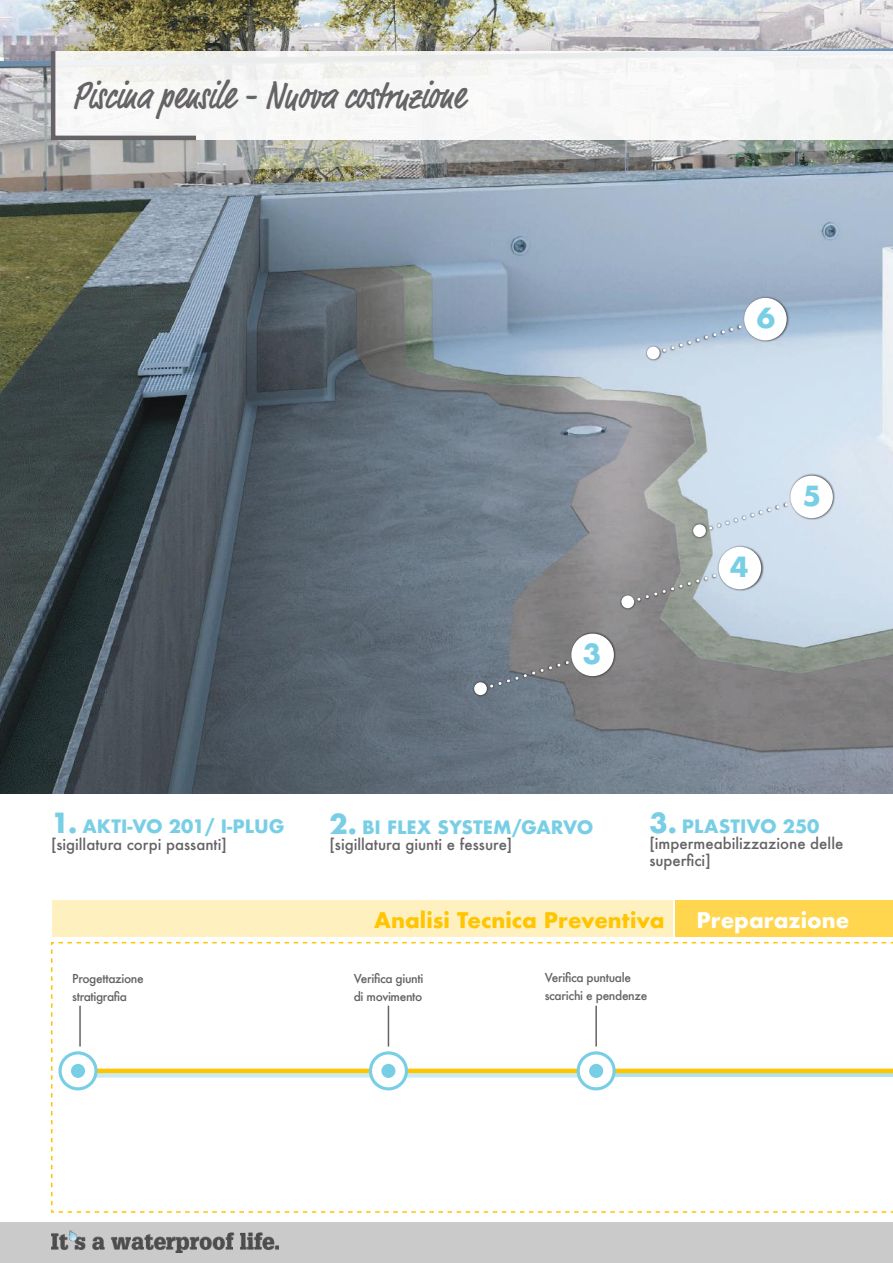
<style>
.page{position:relative;width:893px;height:1263px;background:#fff}
.page>*{position:absolute;margin:0;border:0;box-sizing:border-box;transform-origin:0 0}
.t1{font:500 condensed 39px "Market";color:#656365}
.t2{font:700 27px "Futura";color:#78cfe5}
.t3{font:700 21px "Futura";color:#ffc500}
.t4{font:700 21px "Futura";color:#fff}
.t5{font:700 18px "Futura";color:#78cfe5}
.t6{font:500 15px/16.5px "Futura";color:#656365}
.t7{font:500 12px/18px "Futura";letter-spacing:-.03em;color:#656365}
.s1{font-size:27px}
</style>
<div class="page">
<div style="left:0;top:1222px;width:893px;height:41px;background:#cbcacb"></div>
<img style="left:51px;top:1230px;width:228px;height:22px">
<svg style="left:51px;top:941px;width:842px;height:272px"></svg>
<svg style="left:97px;top:1073px;width:481px;height:5px;background:#ceebed"></svg>
<svg style="left:615px;top:1073px;width:278px;height:4px"></svg>
<hr style="left:81px;top:1069px;width:812px;height:4px;background:#ffc500">
<img style="left:0;top:0;width:893px;height:793px">
<div style="left:51px;top:51px;width:842px;height:89px;background:#f6f7f6"></div>
<svg style="left:49px;top:47px;width:152px;height:95px"></svg>
<svg style="left:653px;top:319px;width:106px;height:37px"></svg>
<svg style="left:656px;top:320px;width:100px;height:34px;background:#afc4d9"></svg>
<div style="left:743px;top:296px;width:46px;height:46px;background:#241f1f;opacity:.75"></div>
<div style="left:744px;top:298px;width:43px;height:42px;background:#fff;border-radius:50%"></div>
<div style="left:645px;top:345px;width:17px;height:17px;background:#241f1f;opacity:.75"></div>
<div style="left:647px;top:347px;width:13px;height:12px;background:#fff;border-radius:50%"></div>
<svg style="left:699px;top:496px;width:106px;height:38px"></svg>
<svg style="left:702px;top:497px;width:100px;height:35px;background:#cddcea"></svg>
<div style="left:789px;top:474px;width:47px;height:46px;background:#241f1f;opacity:.75"></div>
<div style="left:790px;top:476px;width:43px;height:42px;background:#fff;border-radius:50%"></div>
<div style="left:691px;top:523px;width:17px;height:16px;background:#241f1f;opacity:.75"></div>
<div style="left:693px;top:524px;width:13px;height:13px;background:#fff;border-radius:50%"></div>
<svg style="left:628px;top:567px;width:105px;height:38px"></svg>
<svg style="left:631px;top:568px;width:100px;height:35px;background:#9da2a4"></svg>
<div style="left:717px;top:545px;width:47px;height:46px;background:#241f1f;opacity:.75"></div>
<div style="left:719px;top:547px;width:42px;height:42px;background:#fff;border-radius:50%"></div>
<div style="left:620px;top:594px;width:16px;height:16px;background:#241f1f;opacity:.75"></div>
<div style="left:621px;top:595px;width:13px;height:13px;background:#fff;border-radius:50%"></div>
<div style="left:480px;top:654px;width:106px;height:38px;background:linear-gradient(to right,#66798a,#797e83)"></div>
<svg style="left:483px;top:655px;width:100px;height:35px;background:#767c83"></svg>
<div style="left:570px;top:632px;width:47px;height:46px;background:#241f1f;opacity:.75"></div>
<div style="left:571px;top:634px;width:43px;height:42px;background:#fff;border-radius:50%"></div>
<div style="left:472px;top:681px;width:17px;height:16px;background:#241f1f;opacity:.75"></div>
<div style="left:474px;top:682px;width:13px;height:13px;background:#fff;border-radius:50%"></div>
<hr style="left:79px;top:1006px;width:2px;height:40px;background:#656365">
<hr style="left:388px;top:1006px;width:1px;height:40px;background:#656365">
<hr style="left:595px;top:1006px;width:2px;height:40px;background:#656365">
<svg style="left:58px;top:1051px;width:40px;height:39px"></svg>
<div style="left:62px;top:1054px;width:32px;height:33px;background:#fff;border-radius:50%"></div>
<div style="left:71px;top:1064px;width:14px;height:14px;background:#78cfe5;border-radius:50%"></div>
<div style="left:675px;top:900px;width:218px;height:37px;background:#ffd64d"></div>
<div style="left:52px;top:900px;width:620px;height:37px;background:#fff0c0"></div>
<svg style="left:369px;top:1051px;width:39px;height:39px"></svg>
<div style="left:372px;top:1054px;width:33px;height:33px;background:#fff;border-radius:50%"></div>
<div style="left:381px;top:1064px;width:14px;height:14px;background:#78cfe5;border-radius:50%"></div>
<svg style="left:577px;top:1051px;width:39px;height:39px"></svg>
<div style="left:580px;top:1054px;width:33px;height:33px;background:#fff;border-radius:50%"></div>
<div style="left:589px;top:1064px;width:14px;height:14px;background:#78cfe5;border-radius:50%"></div>
<h1 class="t1" style="left:72px;top:72px;width:394px">Piscina pensile - Nuova costruzione</h1>
<h2 class="t2" style="left:757px;top:298px;width:20px">6</h2>
<h2 class="t2" style="left:583px;top:634px;width:20px">3</h2>
<h2 class="t2" style="left:730px;top:547px;width:20px">4</h2>
<h2 class="t2" style="left:803px;top:476px;width:20px">5</h2>
<p class="t5" style="left:51px;top:813px;width:235px"><span class="s1">1.</span> AKTI-VO 201/ I-PLUG</p>
<p class="t6" style="left:51px;top:836px;width:177px">[sigillatura corpi passanti]</p>
<p class="t5" style="left:330px;top:814px;width:265px"><span class="s1">2.</span> BI FLEX SYSTEM/GARVO</p>
<p class="t6" style="left:330px;top:836px;width:184px">[sigillatura giunti e fessure]</p>
<p class="t5" style="left:649px;top:813px;width:172px"><span class="s1">3.</span> PLASTIVO 250</p>
<p class="t6" style="left:649px;top:835px;width:196px">[impermeabilizzazione delle superfici]</p>
<h3 class="t3" style="left:374px;top:905px;width:292px">Analisi Tecnica Preventiva</h3>
<h3 class="t4" style="left:697px;top:905px;width:154px">Preparazione</h3>
<p class="t7" style="left:72px;top:969px;width:73px">Progettazione stratigrafia</p>
<p class="t7" style="left:354px;top:969px;width:71px">Verifica giunti di movimento</p>
<p class="t7" style="left:545px;top:969px;width:104px">Verifica puntuale scarichi e pendenze</p>
</div>
